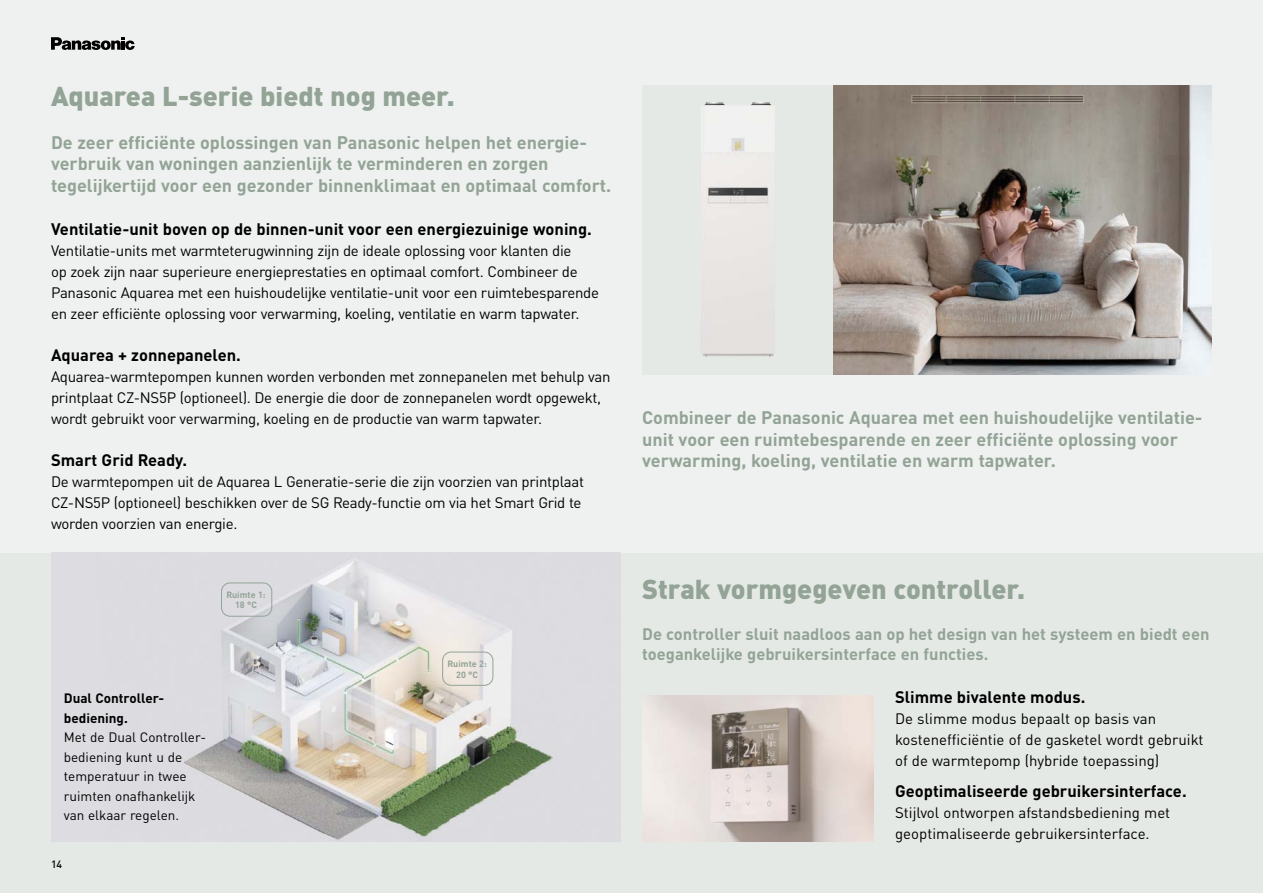
<style>
.page{position:relative;width:1263px;height:893px;background:#eef1ef}
.page>*{position:absolute;margin:0;border:0;box-sizing:border-box;transform-origin:0 0}
.t1{font:900 27px "DIN Pro";color:#93a396}
.t2{font:700 18px/21.6px "DIN Pro";color:#93a396}
.t3{font:700 16.5px "DIN Pro";color:#000}
.t4{font:700 16.5px/19.8px "DIN Pro";color:#93a396}
.t5{font:15px/21px "DIN Pro";letter-spacing:-.02em;color:#000}
.t6{font:15px/21px "DIN Pro";color:#000}
.t7{font:13.5px/19.5px "DIN Pro";color:#000}
.t8{font:700 13.5px/19.5px "DIN Pro";color:#000}
.t9{font:500 10.5px "DIN Pro";color:#000}
.t10{font:700 9px/10.8px "DIN Pro";color:#93a396;text-align:center}
</style>
<div class="page">
<img style="left:833px;top:85px;width:379px;height:289px">
<div style="left:0;top:553px;width:1263px;height:340px;background:#e5e9e6"></div>
<div style="left:642px;top:85px;width:191px;height:289px;background:#e5e9e6"></div>
<img style="left:51px;top:553px;width:570px;height:289px">
<img style="left:642px;top:695px;width:232px;height:147px">
<img style="left:701px;top:102px;width:74px;height:255px">
<svg style="left:51px;top:37px;width:84px;height:13px"></svg>
<div style="left:442px;top:652px;width:51px;height:34px;border:1px solid #93a396;border-radius:9px"></div>
<div style="left:221px;top:583px;width:51px;height:34px;border:1px solid #93a396;border-radius:9px"></div>
<h1 class="t1" style="left:51px;top:74px;width:405px">Aquarea L-serie biedt nog meer.</h1>
<p class="t2" style="left:51px;top:130px;width:562px">De zeer efficiënte oplossingen van Panasonic helpen het energie&shy;verbruik van woningen aanzienlijk te verminderen en zorgen tegelijkertijd voor een gezonder binnenklimaat en optimaal comfort.</p>
<p class="t3" style="left:51px;top:216px;width:542px">Ventilatie-unit boven op de binnen-unit voor een energiezuinige woning.</p>
<p class="t5" style="left:51px;top:239px;width:550px">Ventilatie-units met warmteterugwinning zijn de ideale oplossing voor klanten die<br>op zoek zijn naar superieure energieprestaties en optimaal comfort. Combineer de Panasonic Aquarea met een huishoudelijke ventilatie-unit voor een ruimtebesparende en zeer efficiënte oplossing voor verwarming, koeling, ventilatie en warm tapwater.</p>
<p class="t3" style="left:51px;top:342px;width:191px">Aquarea + zonnepanelen.</p>
<p class="t5" style="left:51px;top:365px;width:561px">Aquarea-warmtepompen kunnen worden verbonden met zonnepanelen met behulp van printplaat CZ-NS5P (optioneel). De energie die door de zonnepanelen wordt opgewekt, wordt gebruikt voor verwarming, koeling en de productie van warm tapwater.</p>
<p class="t3" style="left:51px;top:447px;width:138px">Smart Grid Ready.</p>
<p class="t5" style="left:51px;top:470px;width:534px">De warmtepompen uit de Aquarea L Generatie-serie die zijn voorzien van printplaat<br>CZ-NS5P (optioneel) beschikken over de SG Ready-functie om via het Smart Grid te worden voorzien van energie.</p>
<p class="t2" style="left:642px;top:406px;width:562px">Combineer de Panasonic Aquarea met een huishoudelijke ventilatie&shy;unit voor een ruimtebesparende en zeer efficiënte oplossing voor verwarming, koeling, ventilatie en warm tapwater.</p>
<p class="t8" style="left:64px;top:688px;width:102px">Dual Controller&shy;bediening.</p>
<p class="t7" style="left:64px;top:727px;width:144px">Met de Dual Controller&shy;bediening kunt u de temperatuur in twee ruimten onafhankelijk van elkaar regelen.</p>
<p class="t9" style="left:51px;top:856px;width:13px">14</p>
<p class="t10" style="left:226px;top:588px;width:41px">Ruimte 1:<br>18 °C</p>
<h1 class="t1" style="left:642px;top:568px;width:384px">Strak vormgegeven controller.</h1>
<p class="t4" style="left:642px;top:623px;width:569px">De controller sluit naadloos aan op het design van het systeem en biedt een toegankelijke gebruikersinterface en functies.</p>
<p class="t3" style="left:895px;top:684px;width:192px">Slimme bivalente modus.</p>
<p class="t6" style="left:895px;top:707px;width:310px">De slimme modus bepaalt op basis van kostenefficiëntie of de gasketel wordt gebruikt of de warmtepomp (hybride toepassing)</p>
<p class="t3" style="left:895px;top:778px;width:293px">Geoptimaliseerde gebruikersinterface.</p>
<p class="t6" style="left:895px;top:801px;width:277px">Stijlvol ontworpen afstandsbediening met geoptimaliseerde gebruikersinterface.</p>
<p class="t10" style="left:447px;top:657px;width:41px">Ruimte 2:<br>20 °C</p>
</div>
